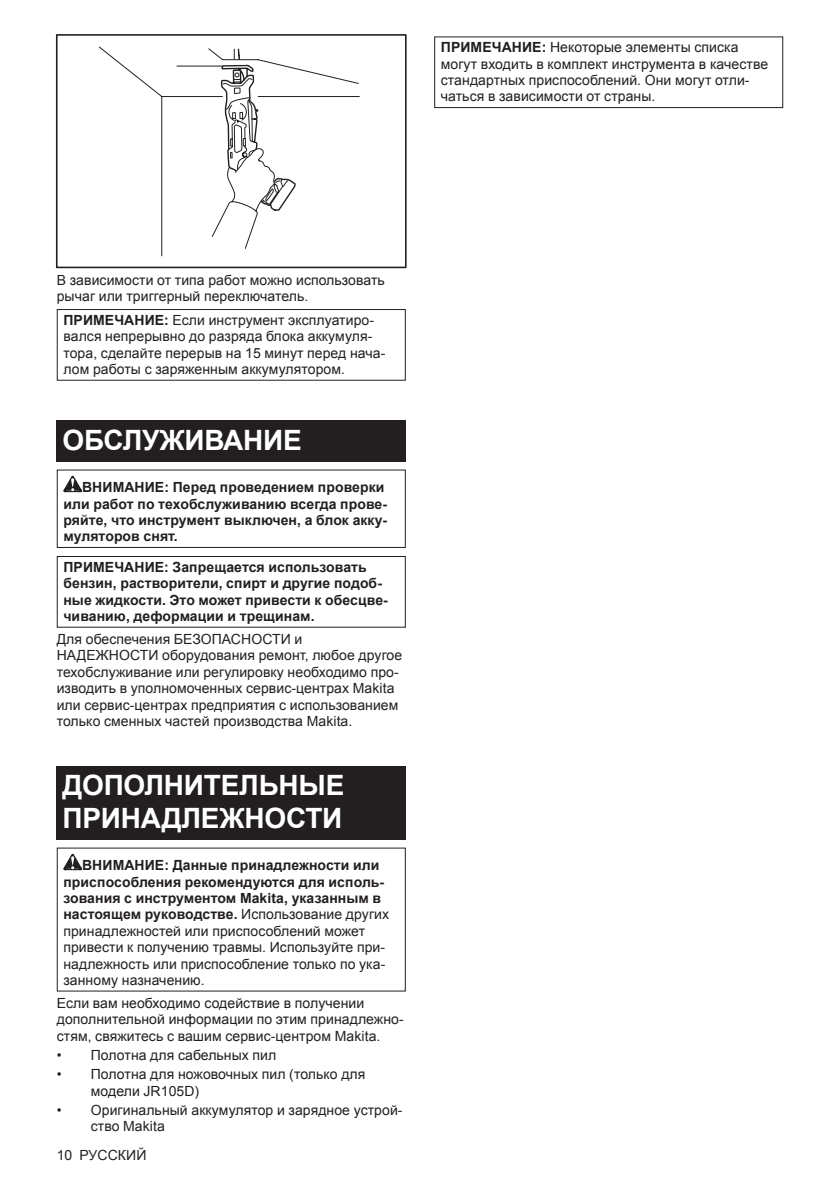
<style>
.page{position:relative;width:840px;height:1191px;background:#fff}
.page>*{position:absolute;margin:0;border:0;box-sizing:border-box;transform-origin:0 0}
.t1{font:700 28px/32.8px "Arial";letter-spacing:-.01em;color:#fff}
.t2{font:14px/16.4px "Arial";letter-spacing:.005em;color:#231f20}
.t3{font:700 14px/16.4px "Arial";letter-spacing:.005em;color:#231f20}
.s1{font-weight:700}
</style>
<div class="page">
<svg style="left:98px;top:46px;width:262px;height:210px"></svg>
<div style="left:56px;top:34px;width:350px;height:234px;border:2px solid #231f20"></div>
<div style="left:57px;top:309px;width:348px;height:72px;border:1px solid #231f20"></div>
<div style="left:57px;top:420px;width:348px;height:41px;background:#231f20"></div>
<svg style="left:63px;top:476px;width:19px;height:16px"></svg>
<div style="left:57px;top:469px;width:348px;height:79px;border:1px solid #231f20"></div>
<div style="left:57px;top:556px;width:348px;height:71px;border:1px solid #231f20"></div>
<div style="left:57px;top:765px;width:348px;height:74px;background:#231f20"></div>
<svg style="left:63px;top:853px;width:19px;height:17px"></svg>
<div style="left:434px;top:36px;width:348px;height:72px;border:1px solid #231f20"></div>
<p class="t2" style="left:440px;top:39px;width:328px"><span class="s1">ПРИМЕЧАНИЕ:</span> Некоторые элементы списка могут входить в комплект инструмента в качестве стандартных приспособлений. Они могут отли&shy;чаться в зависимости от страны.</p>
<p class="t2" style="left:57px;top:272px;width:329px">В зависимости от типа работ можно использовать рычаг или триггерный переключатель.</p>
<p class="t2" style="left:63px;top:312px;width:323px"><span class="s1">ПРИМЕЧАНИЕ:</span> Если инструмент эксплуатиро&shy;вался непрерывно до разряда блока аккумуля&shy;тора, сделайте перерыв на 15 минут перед нача&shy;лом работы с заряженным аккумулятором.</p>
<h1 class="t1" style="left:62px;top:425px;width:241px">ОБСЛУЖИВАНИЕ</h1>
<p class="t3" style="left:63px;top:479px;width:325px;text-indent:19px">ВНИМАНИЕ: Перед проведением проверки или работ по техобслуживанию всегда прове&shy;ряйте, что инструмент выключен, а блок акку&shy;муляторов снят.</p>
<p class="t3" style="left:63px;top:559px;width:326px">ПРИМЕЧАНИЕ: Запрещается использовать бензин, растворители, спирт и другие подоб&shy;ные жидкости. Это может привести к обесцве&shy;чиванию, деформации и трещинам.</p>
<p class="t2" style="left:57px;top:631px;width:347px">Для обеспечения БЕЗОПАСНОСТИ и НАДЕЖНОСТИ оборудования ремонт, любое другое техобслуживание или регулировку необходимо про&shy;изводить в уполномоченных сервис-центрах Makita или сервис-центрах предприятия с использованием только сменных частей производства Makita.</p>
<h1 class="t1" style="left:62px;top:770px;width:283px">ДОПОЛНИТЕЛЬНЫЕ<br>ПРИНАДЛЕЖНОСТИ</h1>
<p class="t2" style="left:63px;top:857px;width:327px;text-indent:19px"><span class="s1">ВНИМАНИЕ: Данные принадлежности или приспособления рекомендуются для исполь&shy;зования с инструментом Makita, указанным в настоящем руководстве.</span> Использование других принадлежностей или приспособлений может привести к получению травмы. Используйте при&shy;надлежность или приспособление только по ука&shy;занному назначению.</p>
<p class="t2" style="left:57px;top:995px;width:348px">Если вам необходимо содействие в получении дополнительной информации по этим принадлежно&shy;стям, свяжитесь с вашим сервис-центром Makita.</p>
<p class="t2" style="left:57px;top:1047px;width:221px">• Полотна для сабельных пил</p>
<p class="t2" style="left:91px;top:1066px;width:276px;text-indent:-34px">• Полотна для ножовочных пил (только для модели JR105D)</p>
<p class="t2" style="left:91px;top:1101px;width:313px;text-indent:-34px">• Оригинальный аккумулятор и зарядное устрой&shy;ство Makita</p>
<p class="t2" style="left:57px;top:1147px;width:91px">10 РУССКИЙ</p>
</div>
